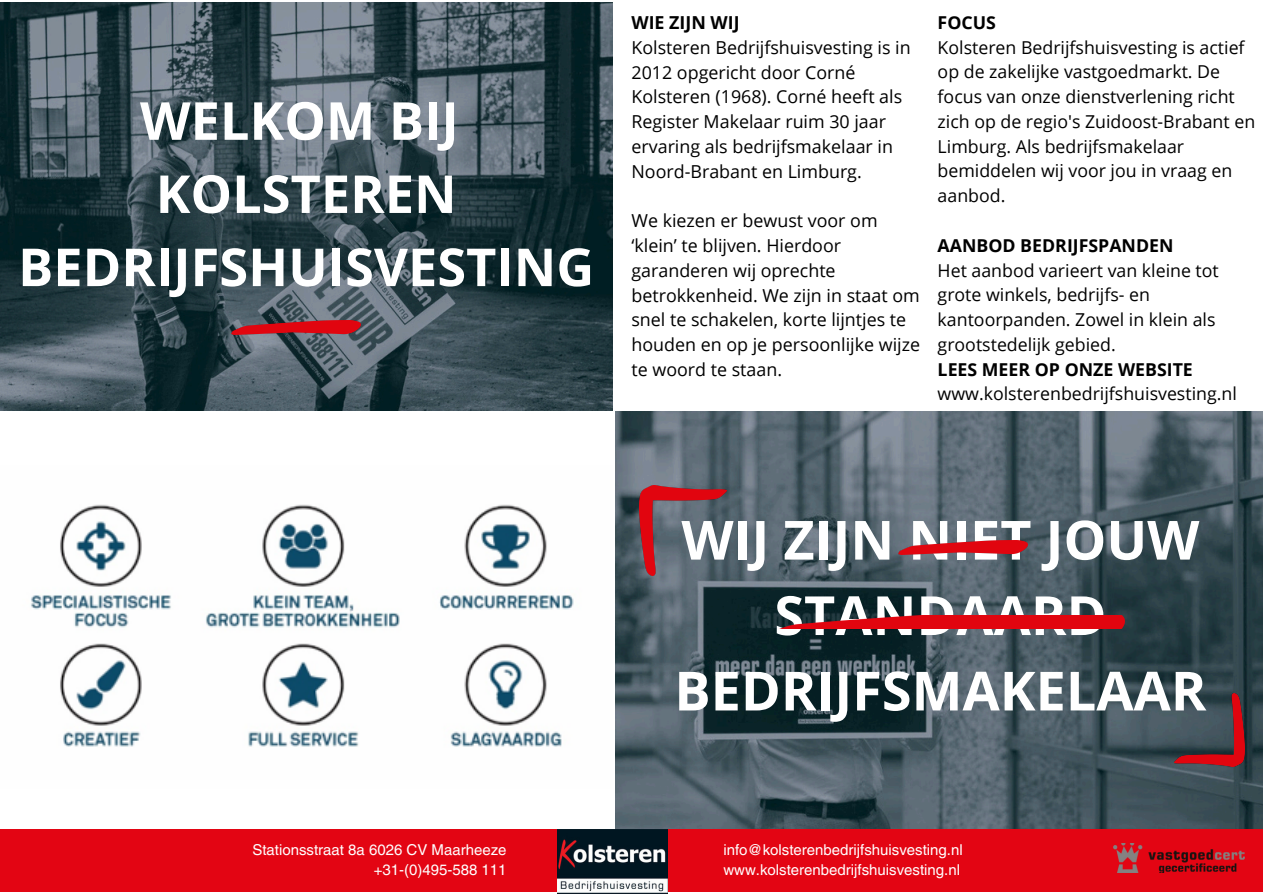
<style>
.page{position:relative;width:1263px;height:894px;background:#fff}
.page>*{position:absolute;margin:0;border:0;box-sizing:border-box;transform-origin:0 0}
.t1{font:700 54px/75.3px "Open Sans";color:#fff;text-align:center}
.t2{font:700 52.35px/73.1px "Open Sans";color:#fff;text-align:center}
.t3{font:17.85px/24.8px "Open Sans";color:#000}
.t4{font:17.7px/24.8px "Open Sans";color:#000}
.t5{font:15px "Helvetica LT Pro";color:#fff}
.s1{font-weight:700}
</style>
<div class="page">
<img style="left:615px;top:411px;width:648px;height:418px">
<img style="left:640px;top:485px;width:86px;height:90px">
<img style="left:1174px;top:693px;width:71px;height:73px">
<img style="left:898px;top:540px;width:130px;height:14px">
<img style="left:751px;top:615px;width:373px;height:13px">
<img style="left:31px;top:504px;width:543px;height:243px">
<img style="left:0;top:2px;width:612px;height:409px">
<img style="left:232px;top:320px;width:129px;height:14px">
<div style="left:0;top:829px;width:1263px;height:62px;background:#e30513"></div>
<img style="left:557px;top:829px;width:110px;height:64px">
<img style="left:1113px;top:843px;width:132px;height:29px">
<h1 class="t2" style="left:18px;top:83px;width:578px">WELKOM BIJ<br>KOLSTEREN<br>BEDRIJFSHUISVESTING</h1>
<p class="t3" style="left:631px;top:10px;width:281px"><span class="s1">WIE ZIJN WIJ<br></span>Kolsteren Bedrijfshuisvesting is in<br>2012 opgericht door Corné<br>Kolsteren (1968). Corné heeft als<br>Register Makelaar ruim 30 jaar ervaring als bedrijfsmakelaar in<br>Noord-Brabant en Limburg.</p>
<p class="t3" style="left:631px;top:208px;width:290px">We kiezen er bewust voor om ‘klein’ te blijven. Hierdoor garanderen wij oprechte betrokkenheid. We zijn in staat om snel te schakelen, korte lijntjes te houden en op je persoonlijke wijze te woord te staan.</p>
<h2 class="t4" style="left:938px;top:10px;width:319px"><span class="s1">FOCUS<br></span>Kolsteren Bedrijfshuisvesting is actief op de zakelijke vastgoedmarkt. De focus van onze dienstverlening richt zich op de regio's Zuidoost-Brabant en<br>Limburg. Als bedrijfsmakelaar bemiddelen wij voor jou in vraag en aanbod.</h2>
<h2 class="t4" style="left:938px;top:232px;width:301px"><span class="s1">AANBOD BEDRIJFSPANDEN<br></span>Het aanbod varieert van kleine tot grote winkels, bedrijfs- en kantoorpanden. Zowel in klein als grootstedelijk gebied.<br><span class="s1">LEES MEER OP ONZE WEBSITE </span>www.kolsterenbedrijfshuisvesting.nl</h2>
<h2 class="t1" style="left:674px;top:501px;width:534px">WIJ ZIJN NIET JOUW<br>STANDAARD<br>BEDRIJFSMAKELAAR</h2>
<p class="t5" style="left:252px;top:844px;width:256px">Stationsstraat 8a 6026 CV Maarheeze</p>
<p class="t5" style="left:374px;top:864px;width:134px">+31-(0)495-588 111</p>
<h1 class="t5" style="left:723px;top:844px;width:241px">info@kolsterenbedrijfshuisvesting.nl</h1>
<p class="t5" style="left:723px;top:864px;width:238px">www.kolsterenbedrijfshuisvesting.nl</p>
</div>
